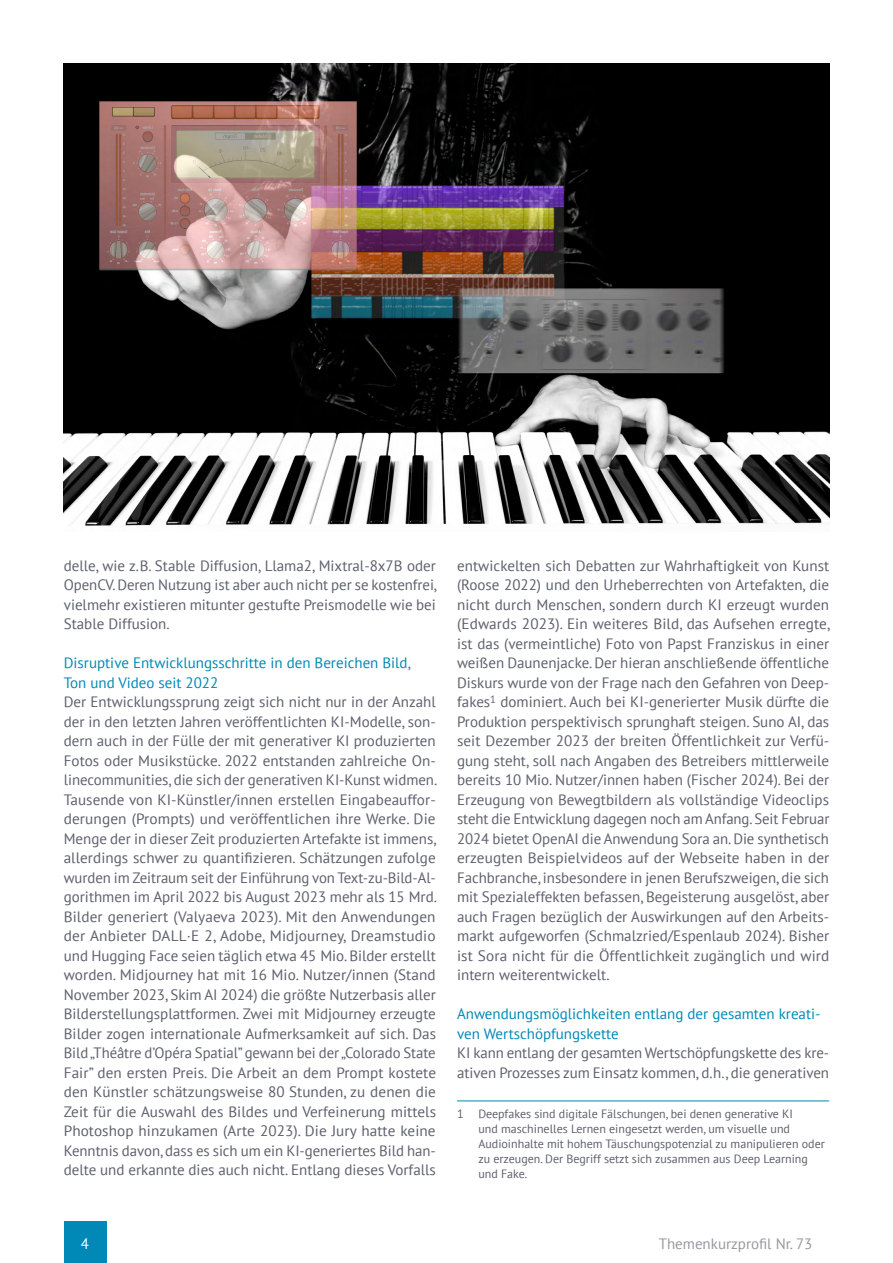
<style>
.page{position:relative;width:893px;height:1263px;background:#fff}
.page>*{position:absolute;margin:0;border:0;box-sizing:border-box;transform-origin:0 0}
.t1{font:15px/19.5px "PT Sans";color:#5d606c;text-align:justify}
.t2{font:15px/19.5px "PT Sans";color:#0088b6}
.t3{font:15px "PT Sans";color:#99969f}
.t4{font:15px "PT Sans";color:#fff}
.t5{font:12px/15px "PT Sans";color:#5d606c}
</style>
<div class="page">
<div style="left:64px;top:1221px;width:42px;height:42px;background:#0088b6"></div>
<hr style="left:457px;top:1101px;width:372px;height:1px;background:#0088b6">
<img style="left:64px;top:63px;width:765px;height:463px">
<p class="t1" style="left:64px;top:555px;width:375px">delle, wie z.B. Stable Diffusion, Llama2, Mixtral-8x7B oder OpenCV. Deren Nutzung ist aber auch nicht per se kostenfrei, vielmehr existieren mitunter gestufte Preismodelle wie bei Stable Diffusion.</p>
<p class="t2" style="left:64px;top:653px;width:349px">Disruptive Entwicklungsschritte in den Bereichen Bild,<br>Ton und Video seit 2022</p>
<p class="t1" style="left:64px;top:692px;width:375px">Der Entwicklungssprung zeigt sich nicht nur in der Anzahl der in den letzten Jahren veröffentlichten KI-Modelle, son&shy;dern auch in der Fülle der mit generativer KI produzierten Fotos oder Musikstücke. 2022 entstanden zahlreiche On&shy;linecommunities, die sich der generativen KI-Kunst widmen.<br>Tausende von KI-Künstler/innen erstellen Eingabeauffor&shy;derungen (Prompts) und veröffentlichen ihre Werke. Die Menge der in dieser Zeit produzierten Artefakte ist immens, allerdings schwer zu quantifizieren. Schätzungen zufolge wurden im Zeitraum seit der Einführung von Text-zu-Bild-Al&shy;gorithmen im April 2022 bis August 2023 mehr als 15 Mrd.<br>Bilder generiert (Valyaeva 2023). Mit den Anwendungen der Anbieter DALL·E 2, Adobe, Midjourney, Dreamstudio und Hugging Face seien täglich etwa 45 Mio. Bilder erstellt worden. Midjourney hat mit 16 Mio. Nutzer/innen (Stand November 2023, Skim AI 2024) die größte Nutzerbasis aller Bilderstellungsplattformen. Zwei mit Midjourney erzeugte Bilder zogen internationale Aufmerksamkeit auf sich. Das Bild „Théâtre d’Opéra Spatial” gewann bei der „Colorado State Fair” den ersten Preis. Die Arbeit an dem Prompt kostete den Künstler schätzungsweise 80 Stunden, zu denen die Zeit für die Auswahl des Bildes und Verfeinerung mittels Photoshop hinzukamen (Arte 2023). Die Jury hatte keine Kenntnis davon, dass es sich um ein KI-generiertes Bild han&shy;delte und erkannte dies auch nicht. Entlang dieses Vorfalls</p>
<p class="t1" style="left:457px;top:555px;width:375px">entwickelten sich Debatten zur Wahrhaftigkeit von Kunst (Roose 2022) und den Urheberrechten von Artefakten, die nicht durch Menschen, sondern durch KI erzeugt wurden (Edwards 2023). Ein weiteres Bild, das Aufsehen erregte, ist das (vermeintliche) Foto von Papst Franziskus in einer weißen Daunenjacke. Der hieran anschließende öffentliche Diskurs wurde von der Frage nach den Gefahren von Deep&shy;fakes<sup>1</sup> dominiert. Auch bei KI-generierter Musik dürfte die Produktion perspektivisch sprunghaft steigen. Suno AI, das seit Dezember 2023 der breiten Öffentlichkeit zur Verfü&shy;gung steht, soll nach Angaben des Betreibers mittlerweile bereits 10 Mio. Nutzer/innen haben (Fischer 2024). Bei der Erzeugung von Bewegtbildern als vollständige Videoclips steht die Entwicklung dagegen noch am Anfang. Seit Februar 2024 bietet OpenAI die Anwendung Sora an. Die synthetisch erzeugten Beispielvideos auf der Webseite haben in der Fachbranche, insbesondere in jenen Berufszweigen, die sich mit Spezialeffekten befassen, Begeisterung ausgelöst, aber auch Fragen bezüglich der Auswirkungen auf den Arbeits&shy;markt aufgeworfen (Schmalzried/Espenlaub 2024). Bisher ist Sora nicht für die Öffentlichkeit zugänglich und wird intern weiterentwickelt.</p>
<p class="t2" style="left:457px;top:1004px;width:365px">Anwendungsmöglichkeiten entlang der gesamten kreati&shy;ven Wertschöpfungskette</p>
<p class="t1" style="left:457px;top:1043px;width:374px">KI kann entlang der gesamten Wertschöpfungskette des kre&shy;ativen Prozesses zum Einsatz kommen, d. h., die generativen</p>
<p class="t5" style="left:478px;top:1106px;width:348px;text-indent:-21px">1 Deepfakes sind digitale Fälschungen, bei denen generative KI<br>und maschinelles Lernen eingesetzt werden, um visuelle und Audioinhalte mit hohem Täuschungspotenzial zu manipulieren oder zu erzeugen. Der Begriff setzt sich zusammen aus Deep Learning und Fake.</p>
<p class="t4" style="left:81px;top:1234px;width:10px">4</p>
<p class="t3" style="left:659px;top:1234px;width:155px">Themenkurzprofil Nr. 73</p>
</div>
